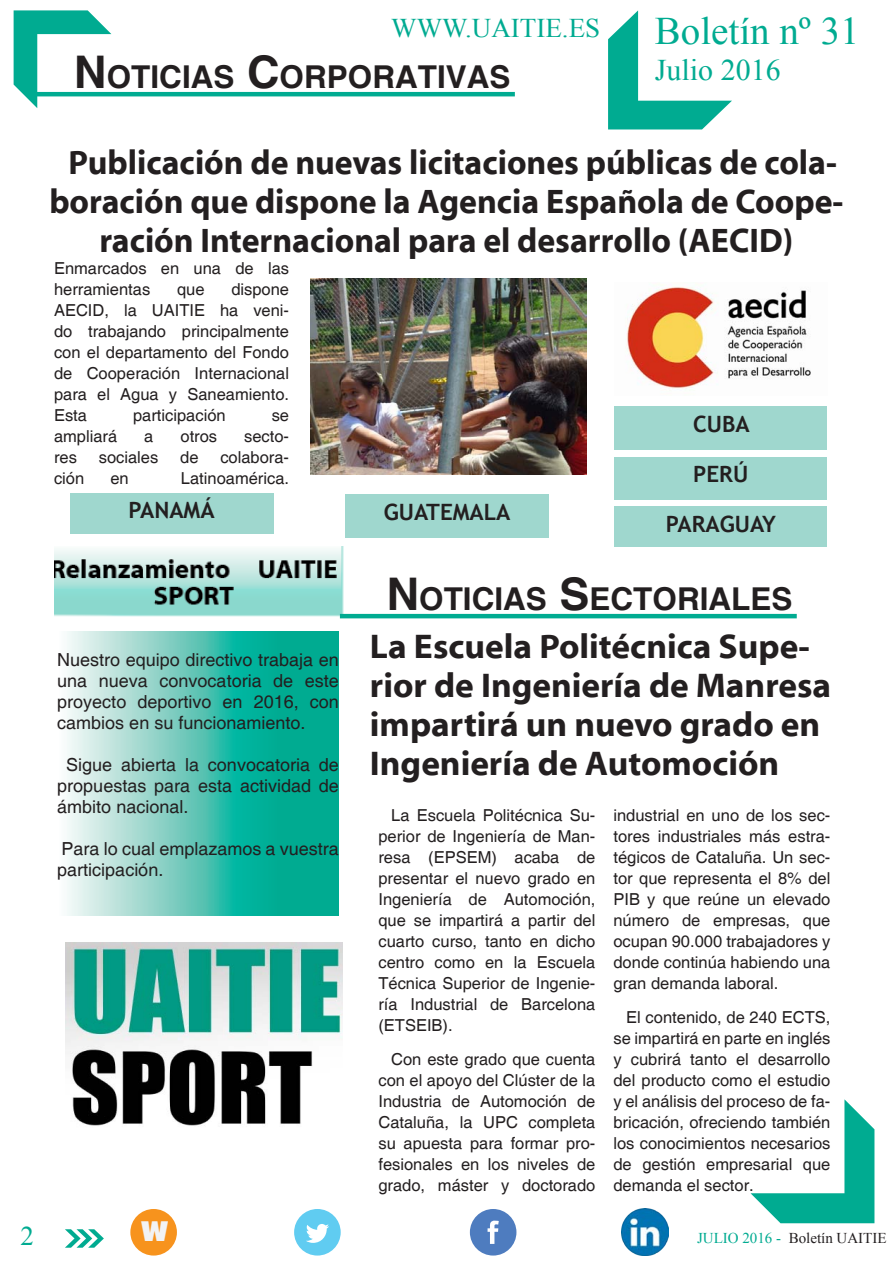
<style>
.page{position:relative;width:893px;height:1263px;background:#fff}
.page>*{position:absolute;margin:0;border:0;box-sizing:border-box;transform-origin:0 0}
.t1{font:39px "Times New Roman";color:#00ab91}
.t2{font:700 34.5px/39px "Myriad Web Pro";color:#231f20}
.CUERPO_NOTICIA{font:700 34.35px/39px "Myriad Web Pro";color:#231f20;text-align:center;scale:.96 1}
.TITULOS_APARTADOS{font:700 31.5px "Helvetica";color:#231f20}
.t3{font:30px "Times New Roman";color:#00ab91}
.t4{font:27px "Times New Roman";color:#00ab91}
.t5{font:26.25px "Antique Olive Compact";color:#f2f3f4}
.titular_noticia{font:700 22.5px "Trebuchet MS";color:#231f20}
.t6{font:18px/21px "Helvetica";color:#231f20;text-align:justify}
.CUERPO_NOTICIA-2{font:16.5px/21px "Helvetica";color:#231f20;text-align:justify}
.t7{font:15px "Times New Roman";color:#231f20}
.s1{font-size:45px}
.s2{color:#00ab91}
</style>
<div class="page">
<svg style="left:65px;top:1229px;width:39px;height:19px"></svg>
<div style="left:470px;top:1209px;width:46px;height:46px;background:#4e7cbf;border-radius:50%"></div>
<svg style="left:488px;top:1220px;width:11px;height:24px"></svg>
<div style="left:294px;top:1209px;width:47px;height:46px;background:#60ccf1;border-radius:50%"></div>
<svg style="left:306px;top:1224px;width:23px;height:19px"></svg>
<div style="left:130px;top:1209px;width:47px;height:46px;background:#f7931d;border-radius:50%"></div>
<img style="left:622px;top:1209px;width:46px;height:46px">
<svg style="left:750px;top:1099px;width:124px;height:124px"></svg>
<svg style="left:14px;top:10px;width:97px;height:98px"></svg>
<svg style="left:608px;top:10px;width:124px;height:119px"></svg>
<hr style="left:28px;top:92px;width:487px;height:4px;background:#00ab91">
<img style="left:54px;top:547px;width:295px;height:72px">
<svg style="left:67px;top:631px;width:272px;height:284px;background:#59c6b6"></svg>
<img style="left:65px;top:943px;width:277px;height:183px">
<img style="left:627px;top:287px;width:184px;height:102px">
<img style="left:310px;top:279px;width:277px;height:195px">
<div style="left:614px;top:457px;width:213px;height:43px;background:#9fd7ce"></div>
<div style="left:345px;top:495px;width:203px;height:43px;background:#9fd7ce"></div>
<div style="left:614px;top:407px;width:213px;height:43px;background:#9fd7ce"></div>
<div style="left:70px;top:493px;width:203px;height:40px;background:#9fd7ce"></div>
<div style="left:614px;top:506px;width:213px;height:41px;background:#9fd7ce"></div>
<hr style="left:340px;top:614px;width:457px;height:4px;background:#00ab91">
<p class="t4" style="left:391px;top:9px;width:210px">WWW.UAITIE.ES</p>
<p class="TITULOS_APARTADOS" style="left:74px;top:57px;width:438px"><span class="s1">N</span>OTICIAS <span class="s1">C</span>ORPORATIVAS</p>
<p class="t1" style="left:655px;top:5px;width:206px">Boletín nº 31</p>
<p class="t3" style="left:655px;top:50px;width:127px">Julio 2016</p>
<p class="CUERPO_NOTICIA" style="left:49px;top:144px;width:829px">Publicación de nuevas licitaciones públicas de cola&shy;boración que dispone la Agencia Española de Coope&shy;ración Internacional para el desarrollo (AECID)</p>
<p class="CUERPO_NOTICIA-2" style="left:54px;top:258px;width:237px">Enmarcados en una de las herramientas</p>
<p class="CUERPO_NOTICIA-2" style="left:54px;top:279px;width:237px;text-indent:177px">dispone AECID, la UAITIE ha veni&shy;do trabajando principalmente</p>
<p class="CUERPO_NOTICIA-2" style="left:54px;top:342px;width:237px">con el departamento del Fondo de Cooperación Internacional</p>
<p class="CUERPO_NOTICIA-2" style="left:54px;top:384px;width:237px">para el Agua y Saneamiento.</p>
<p class="CUERPO_NOTICIA-2" style="left:54px;top:405px;width:35px">Esta</p>
<p class="CUERPO_NOTICIA-2" style="left:133px;top:405px;width:94px">participación</p>
<p class="CUERPO_NOTICIA-2" style="left:272px;top:405px;width:19px">se</p>
<p class="CUERPO_NOTICIA-2" style="left:54px;top:426px;width:65px">ampliará</p>
<p class="CUERPO_NOTICIA-2" style="left:144px;top:426px;width:11px">a</p>
<p class="CUERPO_NOTICIA-2" style="left:181px;top:426px;width:38px">otros</p>
<p class="CUERPO_NOTICIA-2" style="left:244px;top:426px;width:46px">secto-</p>
<p class="CUERPO_NOTICIA-2" style="left:54px;top:447px;width:24px">res</p>
<p class="CUERPO_NOTICIA-2" style="left:99px;top:447px;width:61px">sociales</p>
<p class="CUERPO_NOTICIA-2" style="left:180px;top:447px;width:20px">de</p>
<p class="CUERPO_NOTICIA-2" style="left:220px;top:447px;width:70px">colabora-</p>
<p class="CUERPO_NOTICIA-2" style="left:54px;top:468px;width:32px">ción</p>
<p class="CUERPO_NOTICIA-2" style="left:110px;top:468px;width:20px">en</p>
<p class="CUERPO_NOTICIA-2" style="left:181px;top:468px;width:110px">Latinoamérica.</p>
<p class="titular_noticia" style="left:693px;top:460px;width:57px">PERÚ</p>
<p class="titular_noticia" style="left:384px;top:498px;width:128px">GUATEMALA</p>
<p class="CUERPO_NOTICIA-2" style="left:177px;top:279px;width:29px">que</p>
<p class="titular_noticia" style="left:693px;top:410px;width:58px">CUBA</p>
<p class="titular_noticia" style="left:129px;top:496px;width:88px">PANAMÁ</p>
<p class="titular_noticia" style="left:666px;top:509px;width:112px">PARAGUAY</p>
<p class="t6" style="left:57px;top:649px;width:283px">Nuestro equipo directivo trabaja en una nueva convocatoria de este proyecto deportivo en 2016, con cambios en su funcionamiento.</p>
<p class="t6" style="left:57px;top:754px;width:283px;text-indent:9px">Sigue abierta la convocatoria de propuestas para esta actividad de ámbito nacional.</p>
<p class="t6" style="left:57px;top:838px;width:283px">Para lo cual emplazamos a vuestra participación.</p>
<p class="TITULOS_APARTADOS" style="left:387px;top:579px;width:407px"><span class="s1">N</span>OTICIAS <span class="s1">S</span>ECTORIALES</p>
<p class="t2" style="left:370px;top:627px;width:463px">La Escuela Politécnica Supe&shy;rior de Ingeniería de Manresa impartirá un nuevo grado en<br>Ingeniería de Automoción</p>
<p class="CUERPO_NOTICIA-2" style="left:378px;top:805px;width:218px;text-indent:13px">La Escuela Politécnica Su&shy;perior de Ingeniería de Man&shy;resa (EPSEM) acaba de presentar el nuevo grado en Ingeniería de Automoción, que se impartirá a partir del cuarto curso, tanto en dicho centro como en la Escuela Técnica Superior de Ingenie&shy;ría Industrial de Barcelona (ETSEIB).</p>
<p class="CUERPO_NOTICIA-2" style="left:378px;top:1049px;width:218px;text-indent:13px">Con este grado que cuenta con el apoyo del Clúster de la Industria de Automoción de Cataluña, la UPC completa su apuesta para formar pro&shy;fesionales en los niveles de grado, máster y doctorado</p>
<p class="CUERPO_NOTICIA-2" style="left:613px;top:805px;width:218px">industrial en uno de los sec&shy;tores industriales más estra&shy;tégicos de Cataluña. Un sec&shy;tor que representa el 8% del PIB y que reúne un elevado número de empresas, que ocupan 90.000 trabajadores y donde continúa habiendo una gran demanda laboral.</p>
<p class="CUERPO_NOTICIA-2" style="left:613px;top:1007px;width:218px;text-indent:13px">El contenido, de 240 ECTS, se impartirá en parte en inglés y cubrirá tanto el desarrollo del producto como el estudio y el análisis del proceso de fa&shy;bricación, ofreciendo también los conocimientos necesarios de gestión empresarial que demanda el sector.</p>
<h3 class="t4" style="left:21px;top:1217px;width:15px">2</h3>
<h3 class="t5" style="left:141px;top:1213px;width:29px">W</h3>
<p class="t7" style="left:697px;top:1227px;width:191px"><span class="s2">JULIO 2016 -</span> Boletín UAITIE</p>
</div>
